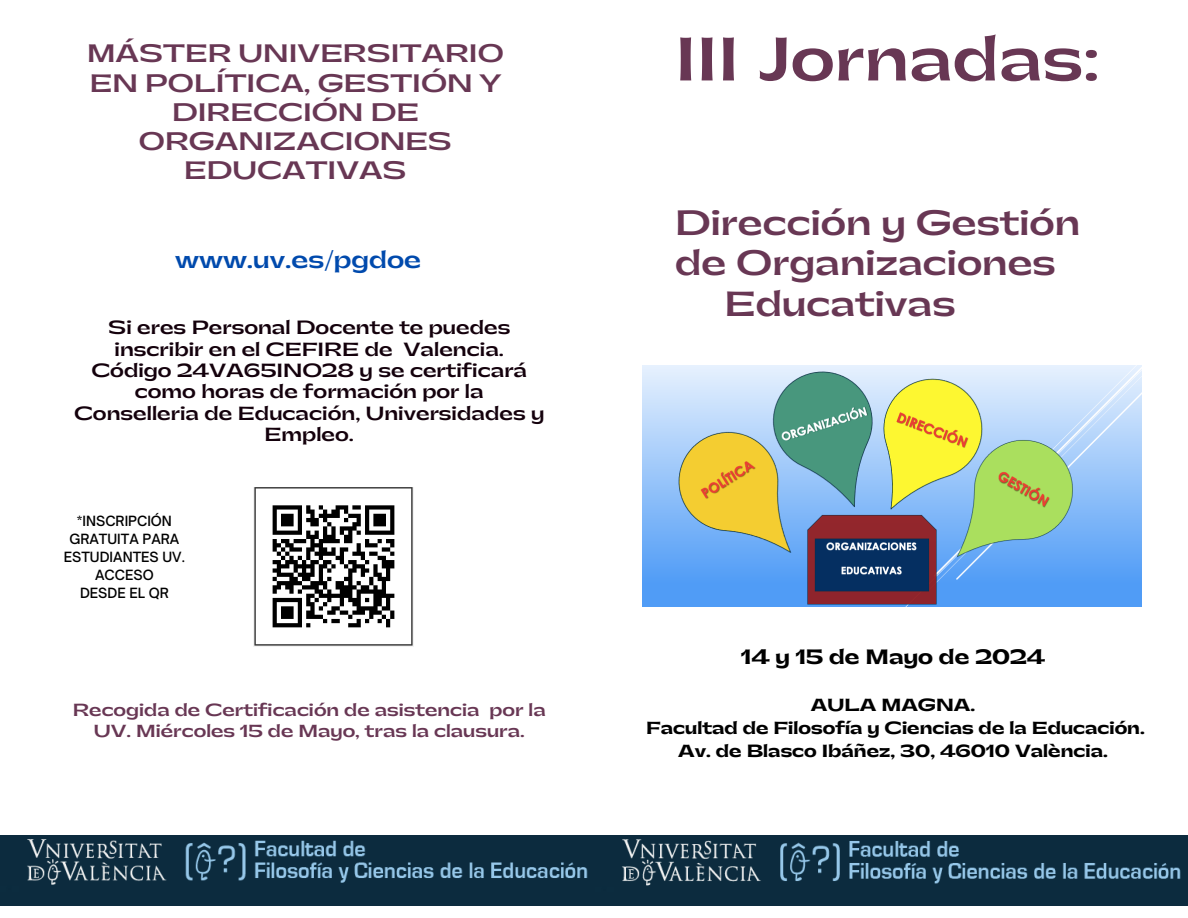
<style>
.page{position:relative;width:1188px;height:918px;background:#fff}
.page>*{position:absolute;margin:0;border:0;box-sizing:border-box;transform-origin:0 0}
.t1{font:700 57.75px "Gatwick";color:#683754}
.t2{font:700 33px "Gatwick";color:#683754}
.t3{font:700 23.85px/29.2px "Gatwick";color:#683754;text-align:center}
.t4{font:700 22.5px "Gatwick";color:#004aad}
.t5{font:800 19.5px "Gatwick";color:#000}
.t6{font:700 18px/21.3px "Gatwick";color:#14010c;text-align:center}
.t7{font:800 16.5px/22.8px "Gatwick";color:#000;text-align:center}
.t8{font:700 16.5px/20.2px "Gatwick";color:#683754;text-align:center}
.t9{font:500 13.5px "Open Sauce One";color:#000}
</style>
<div class="page">
<img style="left:0;top:836px;width:1188px;height:70px">
<img style="left:643px;top:365px;width:498px;height:241px">
<img style="left:254px;top:487px;width:160px;height:160px">
<h1 class="t3" style="left:87px;top:40px;width:418px">MÁSTER UNIVERSITARIO<br>EN POLÍTICA, GESTIÓN Y<br>DIRECCIÓN DE<br>ORGANIZACIONES<br>EDUCATIVAS</h1>
<p class="t4" style="left:175px;top:248px;width:248px">www.uv.es/pgdoe</p>
<h6 class="t6" style="left:74px;top:318px;width:472px">Si eres Personal Docente te puedes inscribir en el CEFIRE de Valencia.<br>Código 24VA65INO28 y se certificará como horas de formación por la<br>Conselleria de Educación, Universidades y<br>Empleo.</h6>
<p class="t9" style="left:77px;top:512px;width:97px">*INSCRIPCIÓN</p>
<h5 class="t9" style="left:69px;top:530px;width:112px">GRATUITA PARA</h5>
<h6 class="t9" style="left:64px;top:548px;width:123px">ESTUDIANTES UV.</h6>
<p class="t9" style="left:95px;top:566px;width:60px">ACCESO</p>
<p class="t9" style="left:80px;top:584px;width:90px">DESDE EL QR</p>
<h2 class="t8" style="left:73px;top:701px;width:474px">Recogida de Certificación de asistencia por la<br>UV. Miércoles 15 de Mayo, tras la clausura.</h2>
<p class="t1" style="left:675px;top:31px;width:426px">III Jornadas:</p>
<p class="t2" style="left:675px;top:207px;width:407px">Dirección y Gestión</p>
<p class="t2" style="left:675px;top:247px;width:382px">de Organizaciones</p>
<p class="t2" style="left:725px;top:287px;width:233px">Educativas</p>
<p class="t5" style="left:741px;top:647px;width:306px">14 y 15 de Mayo de 2024</p>
<p class="t7" style="left:646px;top:694px;width:500px">AULA MAGNA.<br>Facultad de Filosofía y Ciencias de la Educación.<br>Av. de Blasco Ibáñez, 30, 46010 València.</p>
</div>
